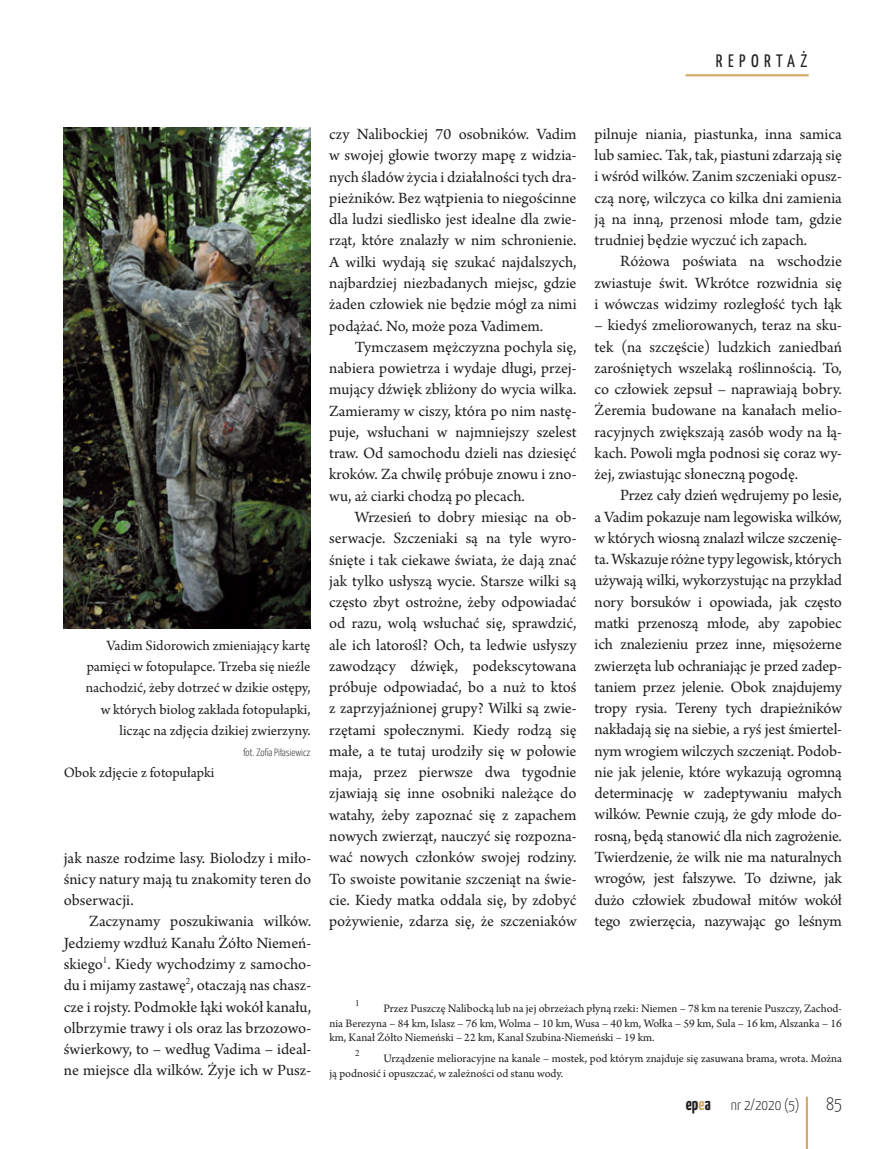
<style>
.page{position:relative;width:893px;height:1149px;background:#fff}
.page>*{position:absolute;margin:0;border:0;box-sizing:border-box;transform-origin:0 0}
.t1{font:18px "Yanone Kaffeesatz";letter-spacing:.3em;color:#231f20}
.t2{font:300 18px "Yanone Kaffeesatz";color:#231f20}
.t3{font:16.5px/21.3px "Arno Pro";color:#231f20;text-align:justify}
.t4{font:15px/21.3px "Arno Pro";color:#231f20;text-align:right}
.t5{font:300 15px "Yanone Kaffeesatz";color:#231f20}
.t6{font:12px/14.4px "Arno Pro";color:#231f20;text-align:justify}
.t7{font:300 10.5px "Yanone Kaffeesatz";color:#231f20}
.t8{font:9px "Times New Roman";color:#231f20}
.s1{font-weight:700;font-size:18px}
.s2{font-weight:700;font-size:18px;color:#d2ab66}
</style>
<div class="page">
<hr style="left:806px;top:1096px;width:2px;height:52px;background:#d2ab66">
<hr style="left:686px;top:74px;width:123px;height:2px;background:#d2ab66">
<img style="left:64px;top:128px;width:247px;height:500px">
<p class="t1" style="left:716px;top:50px;width:93px">REPORTAŻ</p>
<p class="t4" style="left:86px;top:635px;width:226px">Vadim Sidorowich zmieniający kartę pamięci w fotopułapce. Trzeba się nieźle nachodzić, żeby dotrzeć w dzikie ostępy, w których biolog zakłada fotopułapki, licząc na zdjęcia dzikiej zwierzyny.</p>
<p class="t7" style="left:243px;top:746px;width:69px">fot. Zofia Piłasiewicz</p>
<p class="t4" style="left:64px;top:762px;width:152px">Obok zdjęcie z fotopułapki</p>
<p class="t3" style="left:64px;top:847px;width:249px">jak nasze rodzime lasy. Biolodzy i miło&shy;śnicy natury mają tu znakomity teren do obserwacji.</p>
<p class="t3" style="left:64px;top:911px;width:249px;text-indent:26px">Zaczynamy poszukiwania wilków.<br>Jedziemy wzdłuż Kanału Żółto Niemeń&shy;skiego<sup>1</sup>. Kiedy wychodzimy z samocho&shy;du i mijamy zastawę<sup>2</sup>, otaczają nas chasz&shy;cze i rojsty. Podmokłe łąki wokół kanału, olbrzymie trawy i ols oraz las brzozowo&shy;świerkowy, to – według Vadima – ideal&shy;ne miejsce dla wilków. Żyje ich w Pusz-</p>
<p class="t3" style="left:329px;top:124px;width:249px">czy Nalibockiej 70 osobników. Vadim w swojej głowie tworzy mapę z widzia&shy;nych śladów życia i działalności tych dra&shy;pieżników. Bez wątpienia to niegościnne dla ludzi siedlisko jest idealne dla zwie&shy;rząt, które znalazły w nim schronienie.<br>A wilki wydają się szukać najdalszych, najbardziej niezbadanych miejsc, gdzie żaden człowiek nie będzie mógł za nimi podążać. No, może poza Vadimem.</p>
<p class="t3" style="left:329px;top:337px;width:249px;text-indent:26px">Tymczasem mężczyzna pochyla się, nabiera powietrza i wydaje długi, przej&shy;mujący dźwięk zbliżony do wycia wilka.<br>Zamieramy w ciszy, która po nim nastę&shy;puje, wsłuchani w najmniejszy szelest traw. Od samochodu dzieli nas dziesięć kroków. Za chwilę próbuje znowu i zno&shy;wu, aż ciarki chodzą po plecach.</p>
<p class="t3" style="left:329px;top:507px;width:249px;text-indent:26px">Wrzesień to dobry miesiąc na ob&shy;serwacje. Szczeniaki są na tyle wyro&shy;śnięte i tak ciekawe świata, że dają znać jak tylko usłyszą wycie. Starsze wilki są często zbyt ostrożne, żeby odpowiadać od razu, wolą wsłuchać się, sprawdzić, ale ich latorośl? Och, ta ledwie usłyszy zawodzący dźwięk, podekscytowana próbuje odpowiadać, bo a nuż to ktoś z zaprzyjaźnionej grupy? Wilki są zwie&shy;rzętami społecznymi. Kiedy rodzą się małe, a te tutaj urodziły się w połowie maja, przez pierwsze dwa tygodnie zjawiają się inne osobniki należące do watahy, żeby zapoznać się z zapachem nowych zwierząt, nauczyć się rozpozna&shy;wać nowych członków swojej rodziny.<br>To swoiste powitanie szczeniąt na świe&shy;cie. Kiedy matka oddala się, by zdobyć pożywienie, zdarza się, że szczeniaków</p>
<p class="t3" style="left:595px;top:124px;width:249px">pilnuje niania, piastunka, inna samica lub samiec. Tak, tak, piastuni zdarzają się i wśród wilków. Zanim szczeniaki opusz&shy;czą norę, wilczyca co kilka dni zamienia ją na inną, przenosi młode tam, gdzie trudniej będzie wyczuć ich zapach.</p>
<p class="t3" style="left:595px;top:251px;width:249px;text-indent:26px">Różowa poświata na wschodzie zwiastuje świt. Wkrótce rozwidnia się i wówczas widzimy rozległość tych łąk</p>
<p class="t3" style="left:595px;top:315px;width:249px">– kiedyś zmeliorowanych, teraz na sku&shy;tek (na szczęście) ludzkich zaniedbań zarośniętych wszelaką roślinnością. To, co człowiek zepsuł – naprawiają bobry.<br>Żeremia budowane na kanałach melio&shy;racyjnych zwiększają zasób wody na łą&shy;kach. Powoli mgła podnosi się coraz wy&shy;żej, zwiastując słoneczną pogodę.</p>
<p class="t3" style="left:595px;top:485px;width:249px;text-indent:26px">Przez cały dzień wędrujemy po lesie, a Vadim pokazuje nam legowiska wilków, w których wiosną znalazł wilcze szczenię&shy;ta. Wskazuje różne typy legowisk, których używają wilki, wykorzystując na przykład nory borsuków i opowiada, jak często matki przenoszą młode, aby zapobiec ich znalezieniu przez inne, mięsożerne zwierzęta lub ochraniając je przed zadep&shy;taniem przez jelenie. Obok znajdujemy tropy rysia. Tereny tych drapieżników nakładają się na siebie, a ryś jest śmiertel&shy;nym wrogiem wilczych szczeniąt. Podob&shy;nie jak jelenie, które wykazują ogromną determinację w zadeptywaniu małych wilków. Pewnie czują, że gdy młode do&shy;rosną, będą stanowić dla nich zagrożenie.<br>Twierdzenie, że wilk nie ma naturalnych wrogów, jest fałszywe. To dziwne, jak dużo człowiek zbudował mitów wokół tego zwierzęcia, nazywając go leśnym</p>
<p class="t8" style="left:355px;top:996px;width:6px">1</p>
<p class="t6" style="left:329px;top:1001px;width:514px;text-indent:54px">Przez Puszczę Nalibocką lub na jej obrzeżach płyną rzeki: Niemen – 78 km na terenie Puszczy, Zachod&shy;nia Berezyna – 84 km, Islasz – 76 km, Wolma – 10 km, Wusa – 40 km, Wołka – 59 km, Sula – 16 km, Alszanka – 16 km, Kanał Żółto Niemeński – 22 km, Kanał Szubina-Niemeński – 19 km.</p>
<p class="t8" style="left:355px;top:1046px;width:6px">2</p>
<p class="t6" style="left:329px;top:1051px;width:514px;text-indent:54px">Urządzenie melioracyjne na kanale – mostek, pod którym znajduje się zasuwana brama, wrota. Można ją podnosić i opuszczać, w zależności od stanu wody.</p>
<p class="t5" style="left:686px;top:1095px;width:115px"><span class="s1">ep</span><span class="s2">e</span><span class="s1">a</span> nr 2/2020 (5)</p>
<p class="t2" style="left:826px;top:1092px;width:17px">85</p>
</div>
